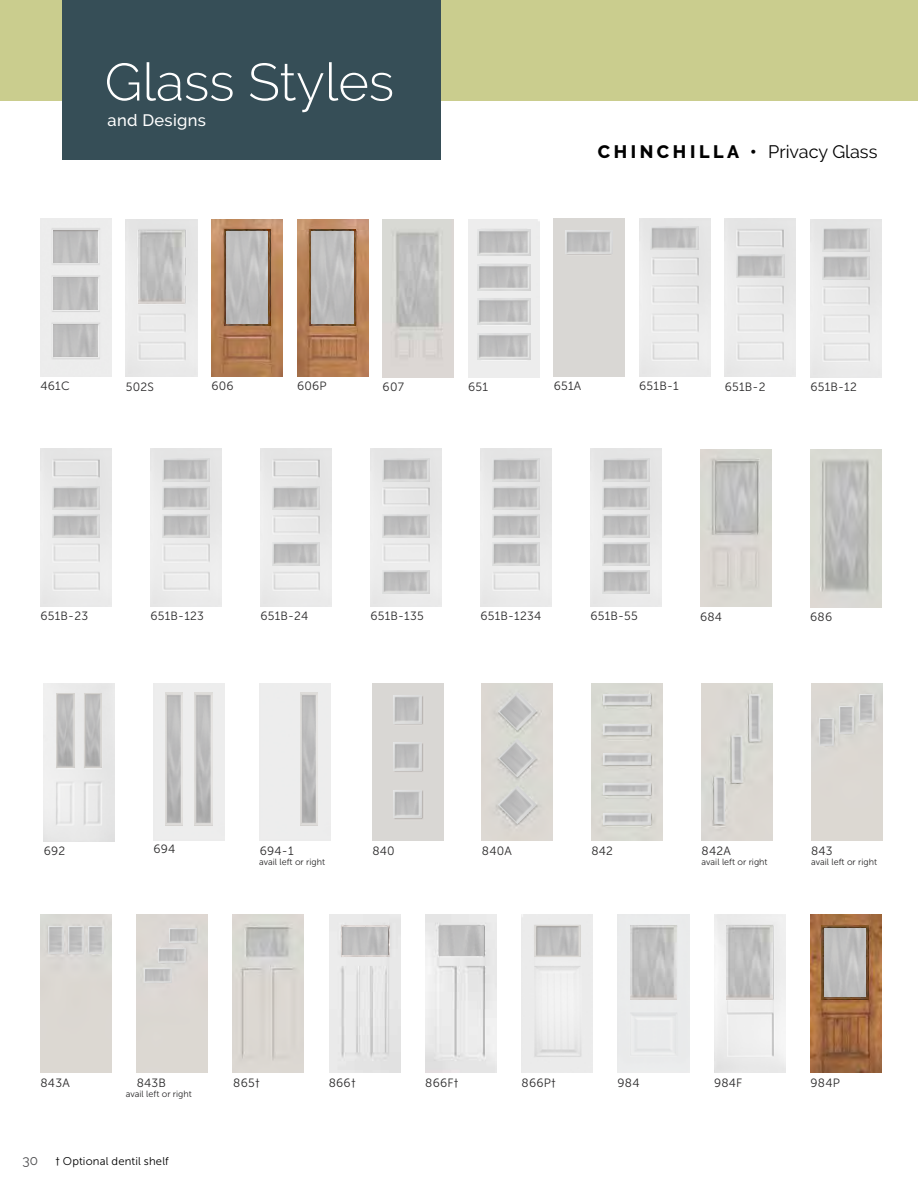
<style>
.page{position:relative;width:918px;height:1188px;background:#fff}
.page>*{position:absolute;margin:0;border:0;box-sizing:border-box;transform-origin:0 0}
.t1{font:300 52.5px "Raleway";color:#fff}
.t2{font:18px "Raleway";color:#000}
.t3{font:500 16.5px "Raleway";letter-spacing:.02em;color:#fff}
.t4{font:13.5px "Raleway";color:#4d4d4f}
.t5{font:12px "Museo Sans 300";letter-spacing:.02em;color:#292829}
.t6{font:11.25px "Museo Sans 300";letter-spacing:.015em;color:#000}
.t7{font:9px "Museo Sans 300";color:#292829}
.s1{font-weight:800}
</style>
<div class="page">
<div style="left:0;top:0;width:918px;height:101px;background:#cacd8e"></div>
<div style="left:63px;top:0;width:378px;height:159px;background:#364e57"></div>
<img style="left:126px;top:219px;width:71px;height:158px">
<img style="left:139px;top:230px;width:45px;height:74px">
<img style="left:40px;top:219px;width:71px;height:158px">
<img style="left:54px;top:324px;width:44px;height:32px">
<img style="left:54px;top:231px;width:44px;height:32px">
<img style="left:54px;top:277px;width:44px;height:32px">
<img style="left:212px;top:219px;width:71px;height:158px">
<img style="left:224px;top:229px;width:46px;height:96px">
<img style="left:226px;top:231px;width:42px;height:92px">
<img style="left:297px;top:229px;width:71px;height:148px">
<img style="left:297px;top:219px;width:71px;height:10px">
<img style="left:310px;top:229px;width:46px;height:96px">
<img style="left:312px;top:231px;width:41px;height:92px">
<img style="left:383px;top:220px;width:71px;height:158px">
<div style="left:468px;top:220px;width:71px;height:157px;background:#ededed"></div>
<img style="left:477px;top:230px;width:53px;height:26px">
<img style="left:477px;top:333px;width:53px;height:26px">
<img style="left:477px;top:299px;width:53px;height:26px">
<img style="left:477px;top:264px;width:53px;height:26px">
<img style="left:565px;top:231px;width:48px;height:23px">
<div style="left:639px;top:218px;width:71px;height:158px;background:#eaeaea"></div>
<img style="left:651px;top:227px;width:48px;height:23px">
<img style="left:725px;top:218px;width:71px;height:158px">
<img style="left:737px;top:255px;width:47px;height:23px">
<div style="left:810px;top:220px;width:71px;height:158px;background:#eaeaea"></div>
<img style="left:822px;top:228px;width:48px;height:23px">
<img style="left:822px;top:256px;width:48px;height:23px">
<div style="left:150px;top:449px;width:71px;height:157px;background:#eaeaeb"></div>
<img style="left:162px;top:459px;width:48px;height:23px">
<img style="left:162px;top:487px;width:48px;height:23px">
<img style="left:162px;top:515px;width:48px;height:23px">
<div style="left:370px;top:449px;width:71px;height:157px;background:#eaeaea"></div>
<img style="left:382px;top:459px;width:48px;height:23px">
<img style="left:382px;top:571px;width:48px;height:23px">
<img style="left:382px;top:515px;width:48px;height:23px">
<div style="left:480px;top:449px;width:71px;height:157px;background:#eaeaea"></div>
<img style="left:492px;top:459px;width:48px;height:23px">
<img style="left:492px;top:487px;width:48px;height:23px">
<img style="left:492px;top:515px;width:48px;height:23px">
<img style="left:492px;top:543px;width:48px;height:23px">
<img style="left:602px;top:459px;width:48px;height:23px">
<img style="left:602px;top:571px;width:48px;height:23px">
<img style="left:602px;top:487px;width:48px;height:23px">
<img style="left:602px;top:515px;width:48px;height:23px">
<img style="left:602px;top:543px;width:48px;height:23px">
<div style="left:40px;top:449px;width:71px;height:157px;background:#eaeaea"></div>
<img style="left:52px;top:487px;width:48px;height:23px">
<img style="left:52px;top:515px;width:48px;height:23px">
<img style="left:260px;top:449px;width:71px;height:157px">
<img style="left:272px;top:487px;width:48px;height:23px">
<img style="left:272px;top:543px;width:48px;height:23px">
<div style="left:153px;top:683px;width:71px;height:158px;background:#ededed"></div>
<img style="left:165px;top:692px;width:18px;height:134px">
<img style="left:195px;top:692px;width:17px;height:134px">
<img style="left:700px;top:449px;width:71px;height:158px">
<img style="left:810px;top:449px;width:71px;height:158px">
<img style="left:44px;top:683px;width:71px;height:158px">
<img style="left:57px;top:693px;width:17px;height:75px">
<img style="left:84px;top:693px;width:18px;height:75px">
<img style="left:591px;top:683px;width:71px;height:158px">
<img style="left:603px;top:694px;width:47px;height:11px">
<img style="left:603px;top:724px;width:47px;height:11px">
<img style="left:603px;top:754px;width:47px;height:11px">
<img style="left:603px;top:784px;width:47px;height:10px">
<img style="left:603px;top:813px;width:47px;height:11px">
<div style="left:372px;top:683px;width:71px;height:158px;background:#d9d7d4"></div>
<img style="left:394px;top:696px;width:28px;height:27px">
<img style="left:394px;top:743px;width:28px;height:27px">
<img style="left:394px;top:790px;width:28px;height:28px">
<img style="left:498px;top:692px;width:39px;height:39px">
<img style="left:498px;top:738px;width:39px;height:39px">
<img style="left:498px;top:785px;width:39px;height:39px">
<img style="left:714px;top:915px;width:71px;height:158px">
<img style="left:727px;top:926px;width:45px;height:73px">
<img style="left:630px;top:926px;width:46px;height:73px">
<img style="left:810px;top:915px;width:71px;height:158px">
<img style="left:821px;top:926px;width:47px;height:73px">
<img style="left:824px;top:928px;width:42px;height:69px">
<img style="left:233px;top:915px;width:71px;height:158px">
<img style="left:329px;top:915px;width:71px;height:158px">
<img style="left:341px;top:925px;width:48px;height:32px">
<img style="left:343px;top:928px;width:45px;height:26px">
<img style="left:425px;top:915px;width:71px;height:158px">
<img style="left:439px;top:927px;width:44px;height:29px">
<img style="left:535px;top:926px;width:46px;height:31px">
<div style="left:40px;top:915px;width:71px;height:158px;background:#dcd8d2"></div>
<img style="left:49px;top:927px;width:14px;height:26px">
<img style="left:69px;top:927px;width:14px;height:26px">
<img style="left:89px;top:927px;width:14px;height:26px">
<div style="left:137px;top:915px;width:71px;height:158px;background:#dcd8d2"></div>
<img style="left:145px;top:968px;width:26px;height:15px">
<img style="left:159px;top:948px;width:27px;height:15px">
<img style="left:170px;top:928px;width:26px;height:15px">
<img style="left:300px;top:692px;width:18px;height:134px">
<div style="left:702px;top:683px;width:71px;height:158px;background:#dbd8d2"></div>
<img style="left:749px;top:694px;width:11px;height:48px">
<img style="left:731px;top:736px;width:12px;height:47px">
<img style="left:714px;top:777px;width:11px;height:47px">
<img style="left:819px;top:718px;width:15px;height:27px">
<img style="left:839px;top:706px;width:15px;height:27px">
<img style="left:860px;top:695px;width:14px;height:26px">
<h1 class="t1" style="left:105px;top:51px;width:291px">Glass Styles</h1>
<h3 class="t3" style="left:108px;top:111px;width:100px">and Designs</h3>
<h2 class="t2" style="left:598px;top:141px;width:281px"><span class="s1">C H I N C H I L L A •</span> Privacy Glass</h2>
<p class="t5" style="left:40px;top:380px;width:31px">461C</p>
<p class="t5" style="left:126px;top:381px;width:30px">502S</p>
<p class="t5" style="left:212px;top:380px;width:24px">606</p>
<p class="t5" style="left:297px;top:380px;width:31px">606P</p>
<p class="t5" style="left:383px;top:381px;width:23px">607</p>
<p class="t5" style="left:468px;top:380px;width:21px">651</p>
<p class="t5" style="left:554px;top:380px;width:29px">651A</p>
<p class="t5" style="left:639px;top:379px;width:41px">651B-1</p>
<p class="t5" style="left:725px;top:380px;width:42px">651B-2</p>
<p class="t5" style="left:810px;top:381px;width:48px">651B-12</p>
<p class="t5" style="left:40px;top:610px;width:49px">651B-23</p>
<p class="t5" style="left:150px;top:610px;width:55px">651B-123</p>
<p class="t5" style="left:260px;top:610px;width:49px">651B-24</p>
<p class="t5" style="left:370px;top:610px;width:55px">651B-135</p>
<p class="t5" style="left:480px;top:610px;width:62px">651B-1234</p>
<p class="t5" style="left:590px;top:610px;width:49px">651B-55</p>
<p class="t5" style="left:700px;top:610px;width:24px">684</p>
<p class="t5" style="left:810px;top:610px;width:23px">686</p>
<p class="t5" style="left:153px;top:843px;width:23px">694</p>
<p class="t5" style="left:44px;top:844px;width:23px">692</p>
<p class="t5" style="left:372px;top:844px;width:24px">840</p>
<p class="t5" style="left:482px;top:844px;width:31px">840A</p>
<p class="t5" style="left:591px;top:844px;width:23px">842</p>
<p class="t5" style="left:260px;top:844px;width:35px">694-1</p>
<p class="t7" style="left:259px;top:857px;width:68px">avail left or right</p>
<p class="t5" style="left:702px;top:844px;width:31px">842A</p>
<p class="t7" style="left:702px;top:857px;width:68px">avail left or right</p>
<p class="t5" style="left:811px;top:844px;width:23px">843</p>
<p class="t7" style="left:811px;top:857px;width:68px">avail left or right</p>
<p class="t5" style="left:40px;top:1077px;width:31px">843A</p>
<p class="t5" style="left:137px;top:1077px;width:31px">843B</p>
<p class="t5" style="left:233px;top:1076px;width:28px">865†</p>
<p class="t5" style="left:329px;top:1076px;width:28px">866†</p>
<p class="t5" style="left:425px;top:1076px;width:35px">866F†</p>
<p class="t5" style="left:522px;top:1076px;width:36px">866P†</p>
<p class="t5" style="left:618px;top:1077px;width:23px">984</p>
<p class="t5" style="left:714px;top:1077px;width:30px">984F</p>
<p class="t5" style="left:811px;top:1076px;width:31px">984P</p>
<p class="t7" style="left:126px;top:1089px;width:68px">avail left or right</p>
<p class="t4" style="left:23px;top:1153px;width:17px">30</p>
<p class="t6" style="left:55px;top:1155px;width:115px">† Optional dentil shelf</p>
</div>
